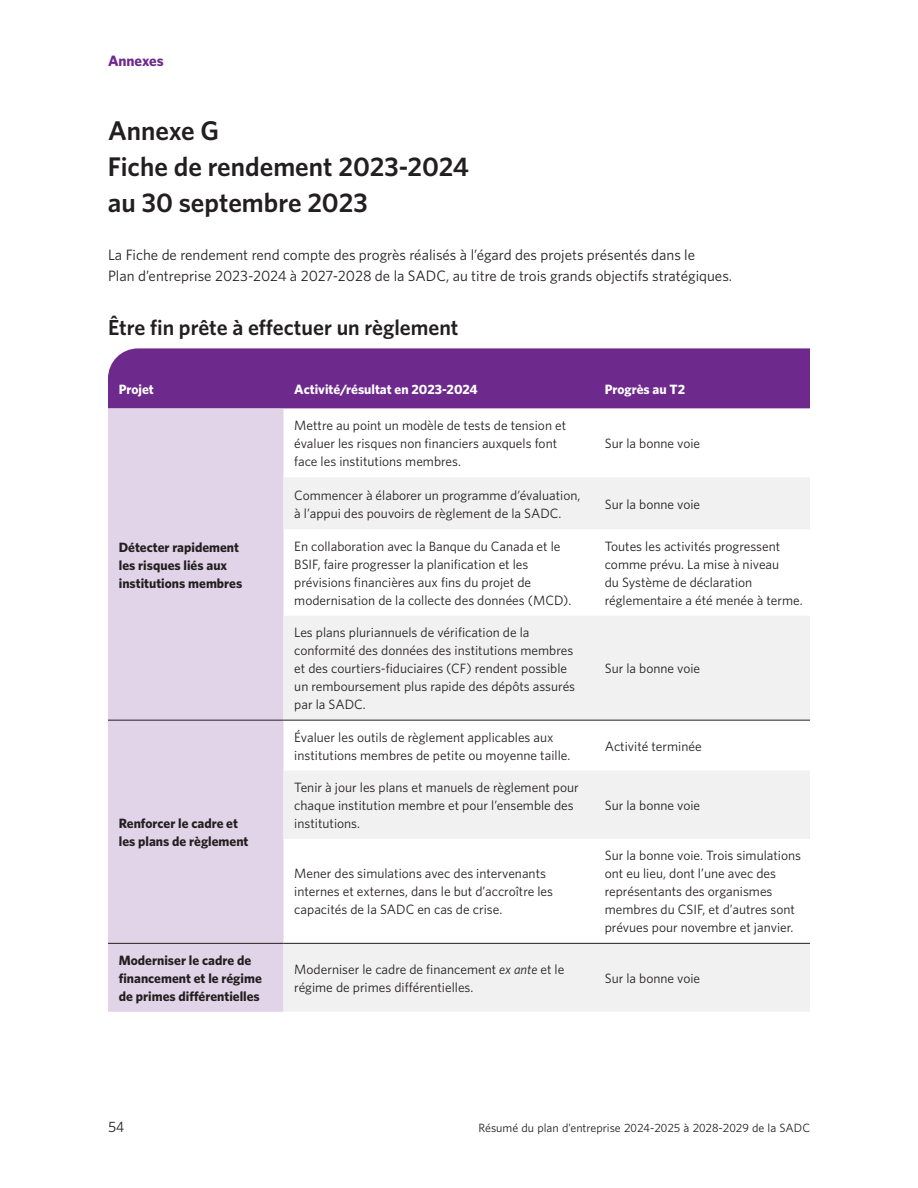
<style>
.page{position:relative;width:918px;height:1188px;background:#fff}
.page>*{position:absolute;margin:0;border:0;box-sizing:border-box;transform-origin:0 0}
.Appendix{font:600 27px/36px "Whitney";color:#231f20}
.t1{font:600 21.75px "Whitney";color:#231f20}
.t2{font:15px/21px "Whitney";color:#231f20}
.t3{font:700 15px "Whitney";color:#6e298c}
.t4{font:13.5px/18px "Whitney";color:#231f20}
.t5{font:700 13.5px/18px "Whitney";color:#231f20}
.t6{font:700 13.5px "Whitney";color:#fff}
.t7{font:12px "Whitney";color:#231f20}
.s1{font-style:italic}
</style>
<div class="page">
<div style="left:108px;top:348px;width:702px;height:60px;background:#6e298c"></div>
<div style="left:108px;top:409px;width:176px;height:603px;background:#e2d4e8"></div>
<svg style="left:284px;top:478px;width:526px;height:534px;fill:#f1f1f2"></svg>
<hr style="left:108px;top:720px;width:176px;height:1px;background:#231f20">
<hr style="left:284px;top:720px;width:310px;height:1px;background:#231f20">
<hr style="left:594px;top:720px;width:216px;height:1px;background:#231f20">
<hr style="left:108px;top:943px;width:176px;height:1px;background:#231f20">
<hr style="left:284px;top:943px;width:310px;height:1px;background:#231f20">
<hr style="left:594px;top:943px;width:216px;height:1px;background:#231f20">
<p class="t3" style="left:108px;top:51px;width:57px">Annexes</p>
<h1 class="Appendix" style="left:108px;top:112px;width:362px">Annexe G<br>Fiche de rendement 2023-2024 au 30 septembre 2023</h1>
<p class="t2" style="left:108px;top:244px;width:626px">La Fiche de rendement rend compte des progrès réalisés à l’égard des projets présentés dans le<br>Plan d’entreprise 2023-2024 à 2027-2028 de la SADC, au titre de trois grands objectifs stratégiques.</p>
<h2 class="t1" style="left:108px;top:313px;width:352px">Être fin prête à effectuer un règlement</h2>
<p class="t6" style="left:119px;top:380px;width:36px">Projet</p>
<p class="t6" style="left:294px;top:380px;width:185px">Activité/résultat en 2023-2024</p>
<p class="t6" style="left:605px;top:380px;width:82px">Progrès au T2</p>
<p class="t5" style="left:119px;top:538px;width:125px">Détecter rapidement les risques liés aux institutions membres</p>
<p class="t5" style="left:119px;top:814px;width:131px">Renforcer le cadre et les plans de règlement</p>
<p class="t4" style="left:294px;top:416px;width:273px">Mettre au point un modèle de tests de tension et évaluer les risques non financiers auxquels font face les institutions membres.</p>
<p class="t4" style="left:605px;top:434px;width:97px">Sur la bonne voie</p>
<p class="t4" style="left:294px;top:486px;width:288px">Commencer à élaborer un programme d’évaluation, à l’appui des pouvoirs de règlement de la SADC.</p>
<p class="t4" style="left:605px;top:495px;width:97px">Sur la bonne voie</p>
<p class="t4" style="left:294px;top:537px;width:279px">En collaboration avec la Banque du Canada et le BSIF, faire progresser la planification et les prévisions financières aux fins du projet de modernisation de la collecte des données (MCD).</p>
<p class="t4" style="left:605px;top:537px;width:200px">Toutes les activités progressent comme prévu. La mise à niveau<br>du Système de déclaration réglementaire a été menée à terme.</p>
<p class="t4" style="left:294px;top:623px;width:282px">Les plans pluriannuels de vérification de la conformité des données des institutions membres et des courtiers-fiduciaires (CF) rendent possible un remboursement plus rapide des dépôts assurés par la SADC.</p>
<p class="t4" style="left:605px;top:659px;width:97px">Sur la bonne voie</p>
<p class="t4" style="left:294px;top:728px;width:278px">Évaluer les outils de règlement applicables aux institutions membres de petite ou moyenne taille.</p>
<p class="t4" style="left:605px;top:737px;width:98px">Activité terminée</p>
<p class="t4" style="left:294px;top:778px;width:286px">Tenir à jour les plans et manuels de règlement pour chaque institution membre et pour l’ensemble des institutions.</p>
<p class="t4" style="left:605px;top:796px;width:97px">Sur la bonne voie</p>
<p class="t4" style="left:294px;top:864px;width:260px">Mener des simulations avec des intervenants internes et externes, dans le but d’accroître les capacités de la SADC en cas de crise.</p>
<p class="t4" style="left:605px;top:846px;width:198px">Sur la bonne voie. Trois simulations ont eu lieu, dont l’une avec des représentants des organismes membres du CSIF, et d’autres sont prévues pour novembre et janvier.</p>
<p class="t5" style="left:119px;top:951px;width:145px">Moderniser le cadre de financement et le régime de primes différentielles</p>
<p class="t4" style="left:294px;top:960px;width:272px">Moderniser le cadre de financement <span class="s1">ex ante</span> et le régime de primes différentielles.</p>
<p class="t4" style="left:605px;top:969px;width:97px">Sur la bonne voie</p>
<p class="t2" style="left:108px;top:1116px;width:18px">54</p>
<p class="t7" style="left:479px;top:1120px;width:333px">Résumé du plan d’entreprise 2024-2025 à 2028-2029 de la SADC</p>
</div>
